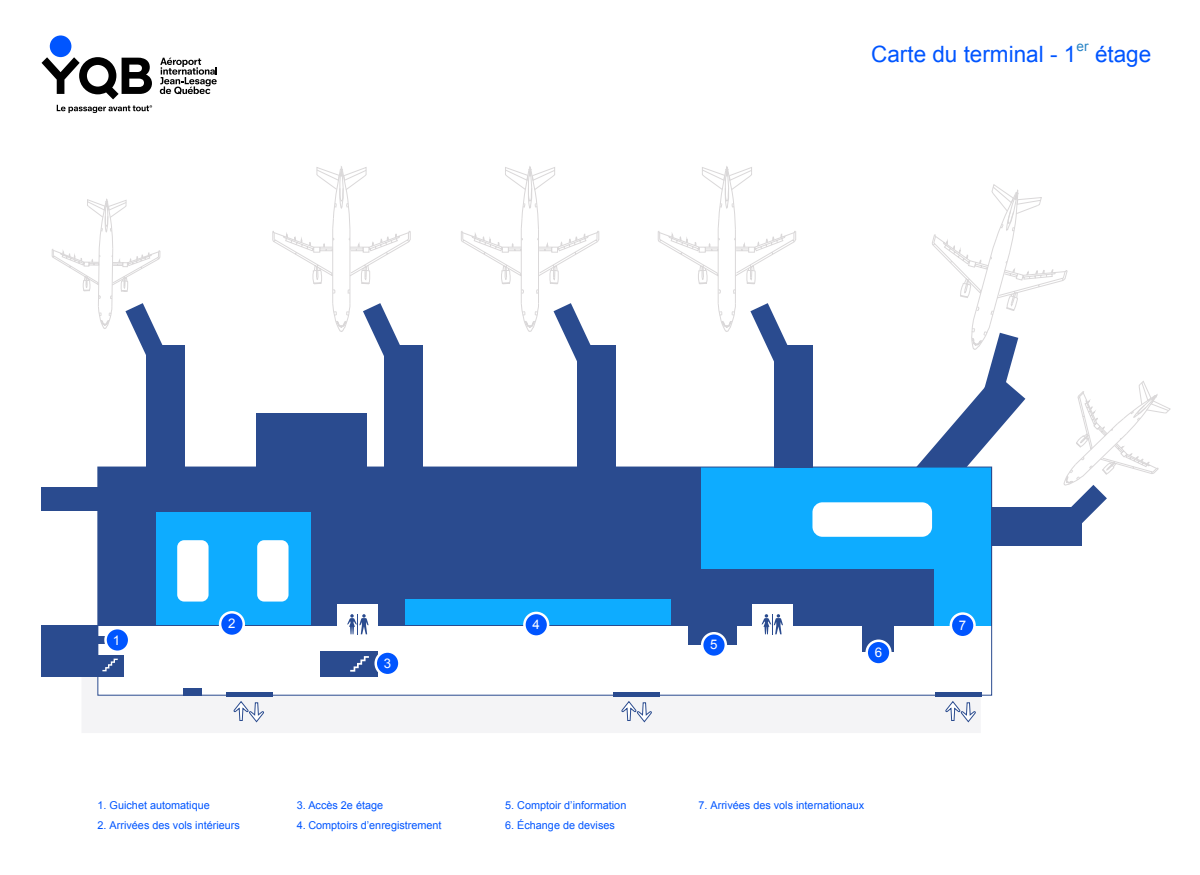
<style>
.page{position:relative;width:1200px;height:875px;background:#fff}
.page>*{position:absolute;margin:0;border:0;box-sizing:border-box;transform-origin:0 0}
.t1{font:22.5px "Arial";color:#05f}
.t2{font:13.56px "Arial";color:#2783c5}
.t3{font:13.31px "Arial";color:#fff}
.t4{font:10.88px "Arial";color:#05f}
</style>
<div class="page">
<svg style="left:82px;top:676px;width:898px;height:57px;fill:#f4f4f6"></svg>
<div style="left:256px;top:413px;width:111px;height:55px;background:#2a4b8f"></div>
<div style="left:384px;top:345px;width:38px;height:123px;background:#2a4b8f"></div>
<div style="left:578px;top:345px;width:38px;height:123px;background:#2a4b8f"></div>
<div style="left:98px;top:467px;width:894px;height:158px;background:#2a4b8f"></div>
<div style="left:689px;top:625px;width:48px;height:19px;background:#2a4b8f"></div>
<div style="left:42px;top:625px;width:56px;height:51px;background:#2a4b8f"></div>
<div style="left:67px;top:655px;width:56px;height:21px;background:#2a4b8f"></div>
<div style="left:42px;top:488px;width:56px;height:23px;background:#2a4b8f"></div>
<div style="left:156px;top:513px;width:154px;height:112px;background:#0eacff"></div>
<div style="left:405px;top:599px;width:265px;height:26px;background:#0eacff"></div>
<div style="left:321px;top:652px;width:57px;height:25px;background:#2a4b8f"></div>
<div style="left:935px;top:467px;width:56px;height:158px;background:#0eacff"></div>
<div style="left:701px;top:467px;width:234px;height:102px;background:#0eacff"></div>
<div style="left:863px;top:625px;width:31px;height:27px;background:#2a4b8f"></div>
<div style="left:227px;top:692px;width:46px;height:5px;background:#2a4b8f"></div>
<div style="left:184px;top:688px;width:18px;height:7px;background:#2a4b8f"></div>
<div style="left:98px;top:636px;width:6px;height:8px;background:#2a4b8f"></div>
<div style="left:613px;top:692px;width:46px;height:5px;background:#2a4b8f"></div>
<div style="left:935px;top:692px;width:47px;height:5px;background:#2a4b8f"></div>
<div style="left:177px;top:540px;width:32px;height:62px;background:#fff;border-radius:7px"></div>
<div style="left:257px;top:540px;width:32px;height:62px;background:#fff;border-radius:7px"></div>
<div style="left:98px;top:467px;width:894px;height:229px;border:1px solid #2a4b8f"></div>
<svg style="left:461px;top:166px;width:139px;height:221px"></svg>
<div style="left:775px;top:345px;width:38px;height:123px;background:#2a4b8f"></div>
<svg style="left:657px;top:166px;width:139px;height:221px"></svg>
<svg style="left:272px;top:166px;width:139px;height:190px"></svg>
<div style="left:147px;top:345px;width:38px;height:123px;background:#2a4b8f"></div>
<svg style="left:51px;top:198px;width:112px;height:189px"></svg>
<svg style="left:106px;top:628px;width:23px;height:24px"></svg>
<div style="left:104px;top:627px;width:26px;height:26px;border:2px solid #fff;border-radius:50%"></div>
<svg style="left:376px;top:652px;width:23px;height:23px"></svg>
<div style="left:374px;top:650px;width:27px;height:26px;border:2px solid #fff;border-radius:50%"></div>
<div style="left:524px;top:613px;width:24px;height:24px;background:#05f;border-radius:50%"></div>
<div style="left:523px;top:612px;width:26px;height:26px;border:2px solid #fff;border-radius:50%"></div>
<div style="left:220px;top:612px;width:24px;height:24px;background:#05f;border-radius:50%"></div>
<div style="left:219px;top:611px;width:26px;height:26px;border:2px solid #fff;border-radius:50%"></div>
<div style="left:702px;top:633px;width:24px;height:24px;background:#05f;border-radius:50%"></div>
<div style="left:701px;top:632px;width:26px;height:26px;border:2px solid #fff;border-radius:50%"></div>
<svg style="left:867px;top:641px;width:23px;height:23px"></svg>
<div style="left:865px;top:640px;width:27px;height:26px;border:2px solid #fff;border-radius:50%"></div>
<svg style="left:951px;top:614px;width:24px;height:23px"></svg>
<div style="left:950px;top:612px;width:26px;height:26px;border:2px solid #fff;border-radius:50%"></div>
<div style="left:752px;top:604px;width:41px;height:41px;background:#fff"></div>
<svg style="left:762px;top:614px;width:21px;height:20px"></svg>
<div style="left:338px;top:604px;width:40px;height:41px;background:#fff"></div>
<svg style="left:347px;top:614px;width:22px;height:20px"></svg>
<svg style="left:350px;top:656px;width:19px;height:16px"></svg>
<svg style="left:102px;top:659px;width:16px;height:12px"></svg>
<svg style="left:621px;top:701px;width:31px;height:22px"></svg>
<svg style="left:233px;top:701px;width:31px;height:22px"></svg>
<svg style="left:945px;top:701px;width:31px;height:22px"></svg>
<div style="left:992px;top:507px;width:90px;height:39px;background:#2a4b8f"></div>
<svg style="left:916px;top:184px;width:255px;height:353px"></svg>
<div style="left:812px;top:502px;width:120px;height:35px;background:#fff;border-radius:10px"></div>
<svg style="left:57px;top:105px;width:95px;height:8px"></svg>
<div style="left:50px;top:35px;width:21px;height:22px;background:#05f;border-radius:50%"></div>
<svg style="left:160px;top:58px;width:57px;height:36px"></svg>
<svg style="left:42px;top:57px;width:110px;height:42px"></svg>
<p class="t2" style="left:1077px;top:37px;width:14px">er</p>
<h1 class="t1" style="left:871px;top:39px;width:282px">Carte du terminal - 1 étage</h1>
<p class="t3" style="left:228px;top:615px;width:9px">2</p>
<p class="t3" style="left:533px;top:616px;width:9px">4</p>
<p class="t3" style="left:959px;top:616px;width:9px">7</p>
<p class="t3" style="left:113px;top:632px;width:9px">1</p>
<p class="t3" style="left:384px;top:654px;width:9px">3</p>
<p class="t3" style="left:710px;top:636px;width:9px">5</p>
<p class="t3" style="left:875px;top:644px;width:9px">6</p>
<p class="t4" style="left:98px;top:798px;width:114px">1. Guichet automatique</p>
<p class="t4" style="left:98px;top:818px;width:144px">2. Arrivées des vols intérieurs</p>
<p class="t4" style="left:297px;top:798px;width:88px">3. Accès 2e étage</p>
<p class="t4" style="left:297px;top:818px;width:146px">4. Comptoirs d’enregistrement</p>
<p class="t4" style="left:505px;top:798px;width:123px">5. Comptoir d’information</p>
<p class="t4" style="left:505px;top:818px;width:111px">6. Échange de devises</p>
<p class="t4" style="left:698px;top:798px;width:167px">7. Arrivées des vols internationaux</p>
</div>
